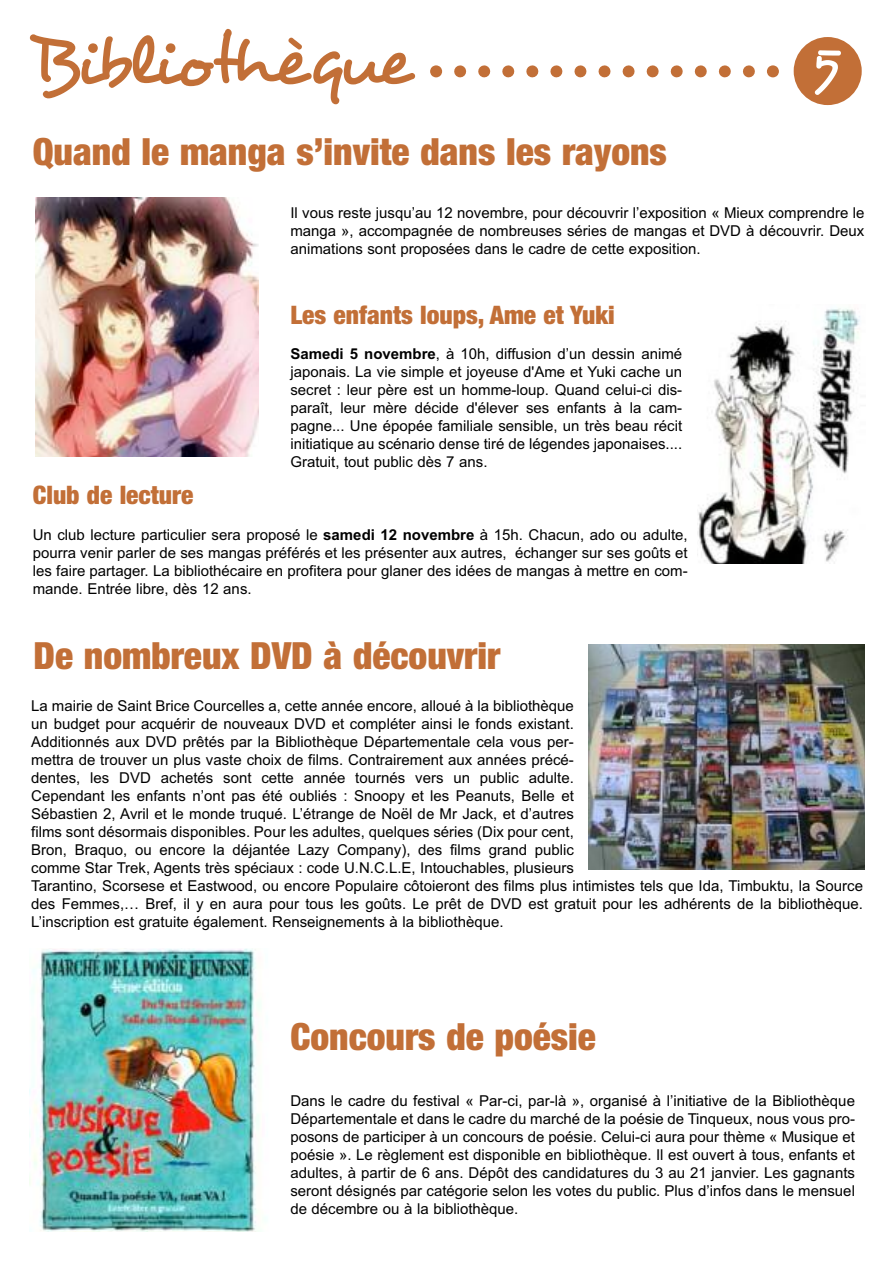
<style>
.page{position:relative;width:893px;height:1263px;background:#fff}
.page>*{position:absolute;margin:0;border:0;box-sizing:border-box;transform-origin:0 0}
.t1{font:72px "Desyrel";letter-spacing:-.085em;color:#c26f37}
.t2{font:54px "Desyrel";color:#fff}
.t3{font:900 condensed 37.5px "Helvetica Neue";color:#c26f37}
.t4{font:900 condensed 25.5px "Helvetica Neue";color:#c26f37}
.t5{font:15px/18px "Arial";color:#000;text-align:justify}
.s1{font-weight:700}
</style>
<div class="page">
<div style="left:794px;top:37px;width:68px;height:68px;background:#c26f37;border-radius:50%"></div>
<svg style="left:430px;top:65px;width:325px;height:12px"></svg>
<svg style="left:767px;top:65px;width:12px;height:12px"></svg>
<div style="left:30px;top:197px;width:228px;height:260px;background:linear-gradient(to bottom,#fff,#fff)"></div>
<img style="left:36px;top:197px;width:222px;height:260px">
<img style="left:697px;top:308px;width:163px;height:256px">
<img style="left:589px;top:644px;width:276px;height:225px">
<img style="left:30px;top:948px;width:231px;height:284px">
<h1 class="t1" style="left:31px;top:16px;width:381px">Bibliothèque</h1>
<h3 class="t3" style="left:33px;top:121px;width:636px">Quand le manga s’invite dans les rayons</h3>
<h2 class="t2" style="left:812px;top:28px;width:29px">5</h2>
<p class="t5" style="left:290px;top:203px;width:576px">Il vous reste jusqu’au 12 novembre, pour découvrir l’exposition « Mieux comprendre le manga », accompagnée de nombreuses séries de mangas et DVD à découvrir. Deux animations sont proposées dans le cadre de cette exposition.</p>
<h3 class="t4" style="left:290px;top:294px;width:326px">Les enfants loups, Ame et Yuki</h3>
<h3 class="t4" style="left:33px;top:474px;width:162px">Club de lecture</h3>
<p class="t5" style="left:290px;top:345px;width:393px"><span class="s1">Samedi 5 novembre</span>, à 10h, diffusion d’un dessin animé japonais. La vie simple et joyeuse d'Ame et Yuki cache un secret : leur père est un homme-loup. Quand celui-ci dis&shy;paraît, leur mère décide d'élever ses enfants à la cam&shy;pagne... Une épopée familiale sensible, un très beau récit initiatique au scénario dense tiré de légendes japonaises....<br>Gratuit, tout public dès 7 ans.</p>
<p class="t5" style="left:33px;top:525px;width:656px">Un club lecture particulier sera proposé le <span class="s1">samedi 12 novembre</span> à 15h. Chacun, ado ou adulte, pourra venir parler de ses mangas préférés et les présenter aux autres, échanger sur ses goûts et les faire partager. La bibliothécaire en profitera pour glaner des idées de mangas à mettre en com&shy;mande. Entrée libre, dès 12 ans.</p>
<h3 class="t3" style="left:34px;top:625px;width:468px">De nombreux DVD à découvrir</h3>
<p class="t5" style="left:31px;top:696px;width:833px;text-align:left">La mairie de Saint Brice Courcelles a, cette année encore, alloué à la bibliothèque<br>un budget pour acquérir de nouveaux DVD et compléter ainsi le fonds existant.<br>Additionnés aux DVD prêtés par la Bibliothèque Départementale cela vous per-<br>mettra de trouver un plus vaste choix de films. Contrairement aux années précé-<br>dentes, les DVD achetés sont cette année tournés vers un public adulte.<br>Cependant les enfants n’ont pas été oubliés : Snoopy et les Peanuts, Belle et<br>Sébastien 2, Avril et le monde truqué. L’étrange de Noël de Mr Jack, et d’autres<br>films sont désormais disponibles. Pour les adultes, quelques séries (Dix pour cent,<br>Bron, Braquo, ou encore la déjantée Lazy Company), des films grand public<br>comme Star Trek, Agents très spéciaux : code U.N.C.L.E, Intouchables, plusieurs<br>Tarantino, Scorsese et Eastwood, ou encore Populaire côtoieront des films plus intimistes tels que Ida, Timbuktu, la Source des Femmes,… Bref, il y en aura pour tous les goûts. Le prêt de DVD est gratuit pour les adhérents de la bibliothèque.<br>L’inscription est gratuite également. Renseignements à la bibliothèque.</p>
<h3 class="t3" style="left:290px;top:1005px;width:307px">Concours de poésie</h3>
<p class="t5" style="left:290px;top:1091px;width:566px">Dans le cadre du festival « Par-ci, par-là », organisé à l’initiative de la Bibliothèque Départementale et dans le cadre du marché de la poésie de Tinqueux, nous vous pro&shy;posons de participer à un concours de poésie. Celui-ci aura pour thème « Musique et poésie ». Le règlement est disponible en bibliothèque. Il est ouvert à tous, enfants et adultes, à partir de 6 ans. Dépôt des candidatures du 3 au 21 janvier. Les gagnants seront désignés par catégorie selon les votes du public. Plus d’infos dans le mensuel de décembre ou à la bibliothèque.</p>
</div>
